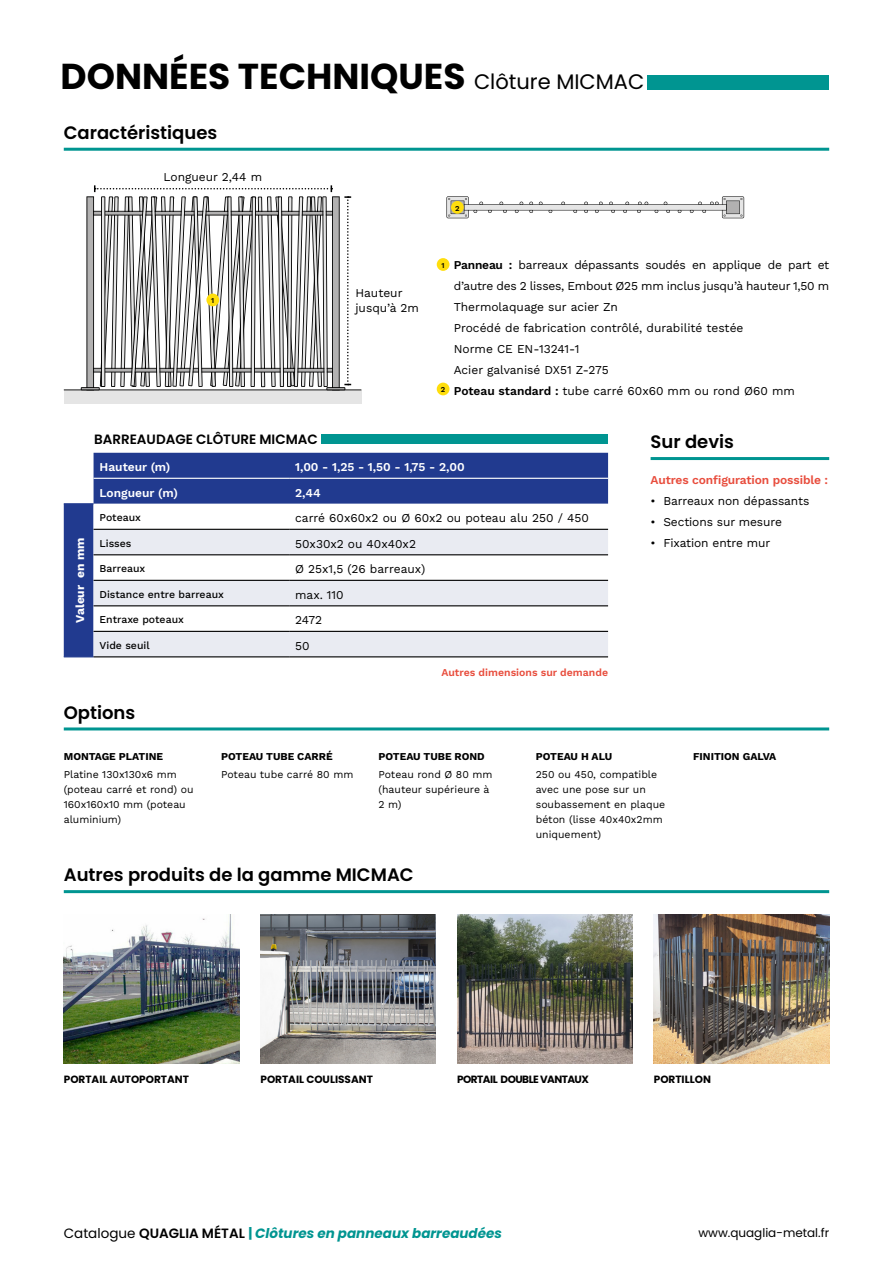
<style>
.page{position:relative;width:893px;height:1263px;background:#fff}
.page>*{position:absolute;margin:0;border:0;box-sizing:border-box;transform-origin:0 0}
.t1{font:700 36px "Poppins";color:#000}
.t2{font:21px "Poppins";color:#000}
.t3{font:600 18px "Poppins";color:#000}
.t4{font:italic 700 13.5px "Poppins";color:#009591}
.t5{font:600 13.5px "Poppins";color:#000}
.t6{font:12px "Work Sans";color:#000}
.t7{font:12px/21px "Work Sans";letter-spacing:-.02em;color:#000}
.t8{font:600 12px "Work Sans";color:#fff}
.t9{font:600 12px "Work Sans";letter-spacing:-.01em;color:#e84d3d}
.t10{font:12px "Poppins";color:#000}
.t11{font:700 12px "Work Sans";color:#fff}
.t12{font:10.5px/15px "Work Sans";color:#000}
.t13{font:700 10.5px "Work Sans";color:#000}
.t14{font:500 10.5px "Work Sans";color:#000}
.t15{font:700 10.5px "Poppins";color:#000}
.t16{font:600 10.5px "Work Sans";color:#e84d3d}
.t17{font:700 10.5px "Poppins";letter-spacing:-.05em;color:#000}
.t18{font:600 7.5px "Work Sans";color:#000}
.s1{font-weight:600}
.s2{font-weight:400;font-style:normal;color:#000}
.s3{font-weight:600;font-style:normal;color:#000}
.s4{font-style:normal}
</style>
<div class="page">
<div style="left:64px;top:390px;width:297px;height:13px;background:#e5e5e5"></div>
<hr style="left:64px;top:389px;width:297px;height:1px;background:#000">
<hr style="left:81px;top:387px;width:19px;height:3px;background:#000">
<hr style="left:64px;top:148px;width:765px;height:3px;background:#009591">
<div style="left:648px;top:75px;width:181px;height:14px;background:#009591"></div>
<hr style="left:64px;top:890px;width:765px;height:3px;background:#009591">
<img style="left:64px;top:914px;width:175px;height:149px">
<img style="left:260px;top:914px;width:176px;height:149px">
<img style="left:457px;top:914px;width:175px;height:149px">
<img style="left:654px;top:914px;width:175px;height:149px">
<hr style="left:64px;top:727px;width:765px;height:3px;background:#009591">
<svg style="left:82px;top:185px;width:269px;height:205px"></svg>
<svg style="left:446px;top:196px;width:298px;height:22px"></svg>
<div style="left:451px;top:201px;width:13px;height:13px;background:#ffde0c;border-radius:50%"></div>
<div style="left:206px;top:294px;width:13px;height:12px;background:#ffde0c;border-radius:50%"></div>
<svg style="left:64px;top:453px;width:544px;height:203px;background:#344b99"></svg>
<div style="left:94px;top:479px;width:514px;height:25px;background:#213a8f"></div>
<svg style="left:94px;top:504px;width:514px;height:76px"></svg>
<div style="left:94px;top:530px;width:514px;height:24px;background:#e9ebf2"></div>
<svg style="left:94px;top:581px;width:514px;height:75px"></svg>
<hr style="left:64px;top:656px;width:30px;height:1px;background:#213a8f">
<hr style="left:94px;top:478px;width:195px;height:1px;background:#fff">
<hr style="left:289px;top:478px;width:319px;height:1px;background:#fff">
<hr style="left:94px;top:529px;width:195px;height:1px;background:#000">
<hr style="left:289px;top:529px;width:319px;height:1px;background:#000">
<hr style="left:94px;top:554px;width:195px;height:1px;background:#000">
<hr style="left:289px;top:554px;width:319px;height:1px;background:#000">
<hr style="left:94px;top:580px;width:195px;height:1px;background:#000">
<hr style="left:289px;top:580px;width:319px;height:1px;background:#000">
<hr style="left:94px;top:605px;width:195px;height:1px;background:#000">
<hr style="left:289px;top:605px;width:319px;height:1px;background:#000">
<hr style="left:94px;top:631px;width:195px;height:1px;background:#000">
<hr style="left:289px;top:631px;width:319px;height:1px;background:#000">
<hr style="left:94px;top:656px;width:195px;height:1px;background:#000">
<hr style="left:289px;top:656px;width:319px;height:1px;background:#000">
<hr style="left:64px;top:503px;width:30px;height:1px;background:#213a8f">
<div style="left:321px;top:434px;width:287px;height:10px;background:#009591"></div>
<hr style="left:651px;top:457px;width:178px;height:3px;background:#009591">
<div style="left:437px;top:258px;width:12px;height:13px;background:#ffde0c;border-radius:50%"></div>
<div style="left:437px;top:383px;width:12px;height:12px;background:#ffde0c;border-radius:50%"></div>
<p class="t1" style="left:61px;top:56px;width:406px">DONNÉES TECHNIQUES</p>
<p class="t2" style="left:474px;top:70px;width:172px">Clôture MICMAC</p>
<p class="t3" style="left:64px;top:122px;width:155px">Caractéristiques</p>
<p class="t6" style="left:163px;top:168px;width:100px">Longueur 2,44 m</p>
<p class="t18" style="left:455px;top:203px;width:6px">2</p>
<p class="t18" style="left:211px;top:295px;width:5px">1</p>
<p class="t6" style="left:355px;top:284px;width:49px">Hauteur</p>
<p class="t6" style="left:355px;top:299px;width:65px">jusqu’à 2m</p>
<p class="t18" style="left:442px;top:260px;width:5px">1</p>
<p class="t18" style="left:441px;top:384px;width:6px">2</p>
<p class="t7" style="left:454px;top:254px;width:377px"><span class="s1">Panneau :</span> barreaux dépassants soudés en applique de part et d’autre des 2 lisses, Embout Ø25 mm inclus jusqu’à hauteur 1,50 m</p>
<p class="t6" style="left:454px;top:298px;width:166px">Thermolaquage sur acier Zn</p>
<p class="t6" style="left:454px;top:319px;width:291px">Procédé de fabrication contrôlé, durabilité testée</p>
<p class="t6" style="left:454px;top:340px;width:127px">Norme CE EN-13241-1</p>
<p class="t6" style="left:454px;top:361px;width:157px">Acier galvanisé DX51 Z-275</p>
<p class="t6" style="left:454px;top:382px;width:343px"><span class="s1">Poteau standard :</span> tube carré 60x60 mm ou rond Ø60 mm</p>
<p class="t11" style="left:71px;top:623px;width:86px;rotate:-90deg">Valeur en mm</p>
<p class="t5" style="left:94px;top:432px;width:225px">BARREAUDAGE CLÔTURE MICMAC</p>
<p class="t8" style="left:100px;top:458px;width:72px">Hauteur (m)</p>
<p class="t8" style="left:295px;top:458px;width:171px">1,00 - 1,25 - 1,50 - 1,75 - 2,00</p>
<p class="t8" style="left:100px;top:483px;width:80px">Longueur (m)</p>
<p class="t8" style="left:295px;top:483px;width:27px">2,44</p>
<p class="t14" style="left:100px;top:510px;width:43px">Poteaux</p>
<p class="t6" style="left:295px;top:509px;width:295px">carré 60x60x2 ou Ø 60x2 ou poteau alu 250 / 450</p>
<p class="t14" style="left:100px;top:535px;width:33px">Lisses</p>
<p class="t6" style="left:295px;top:534px;width:122px">50x30x2 ou 40x40x2</p>
<p class="t14" style="left:100px;top:561px;width:47px">Barreaux</p>
<p class="t6" style="left:295px;top:560px;width:132px">Ø 25x1,5 (26 barreaux)</p>
<p class="t14" style="left:100px;top:586px;width:126px">Distance entre barreaux</p>
<p class="t6" style="left:295px;top:585px;width:50px">max. 110</p>
<p class="t14" style="left:100px;top:612px;width:86px">Entraxe poteaux</p>
<p class="t6" style="left:295px;top:611px;width:29px">2472</p>
<p class="t14" style="left:100px;top:637px;width:52px">Vide seuil</p>
<p class="t6" style="left:295px;top:636px;width:16px">50</p>
<p class="t16" style="left:441px;top:664px;width:168px">Autres dimensions sur demande</p>
<p class="t3" style="left:651px;top:431px;width:85px">Sur devis</p>
<p class="t9" style="left:651px;top:471px;width:179px">Autres configuration possible :</p>
<p class="t6" style="left:651px;top:492px;width:160px">• Barreaux non dépassants</p>
<p class="t6" style="left:651px;top:513px;width:133px">• Sections sur mesure</p>
<p class="t6" style="left:651px;top:534px;width:121px">• Fixation entre mur</p>
<p class="t3" style="left:64px;top:702px;width:73px">Options</p>
<p class="t13" style="left:64px;top:748px;width:101px">MONTAGE PLATINE</p>
<p class="t13" style="left:221px;top:748px;width:113px">POTEAU TUBE CARRÉ</p>
<p class="t12" style="left:64px;top:767px;width:115px">Platine 130x130x6 mm</p>
<p class="t12" style="left:221px;top:767px;width:134px">Poteau tube carré 80 mm</p>
<p class="t12" style="left:64px;top:782px;width:131px">(poteau carré et rond) ou<br>160x160x10 mm (poteau aluminium)</p>
<p class="t13" style="left:378px;top:748px;width:108px">POTEAU TUBE ROND</p>
<p class="t13" style="left:536px;top:748px;width:78px">POTEAU H ALU</p>
<p class="t12" style="left:536px;top:767px;width:131px">250 ou 450, compatible avec une pose sur un soubassement en plaque béton (lisse 40x40x2mm uniquement)</p>
<p class="t12" style="left:378px;top:767px;width:116px">Poteau rond Ø 80 mm (hauteur supérieure à<br>2 m)</p>
<p class="t3" style="left:64px;top:864px;width:351px">Autres produits de la gamme MICMAC</p>
<p class="t13" style="left:693px;top:748px;width:85px">FINITION GALVA</p>
<p class="t15" style="left:64px;top:1073px;width:127px">PORTAIL AUTOPORTANT</p>
<p class="t15" style="left:260px;top:1073px;width:114px">PORTAIL COULISSANT</p>
<p class="t17" style="left:457px;top:1073px;width:133px">PORTAIL DOUBLE VANTAUX</p>
<p class="t15" style="left:654px;top:1073px;width:59px">PORTILLON</p>
<p class="t4" style="left:64px;top:1225px;width:440px"><span class="s2">Catalogue</span> <span class="s3">QUAGLIA MÉTAL</span> <span class="s4">|</span> Clôtures en panneaux barreaudées</p>
<p class="t10" style="left:698px;top:1226px;width:132px">www.quaglia-metal.fr</p>
</div>
